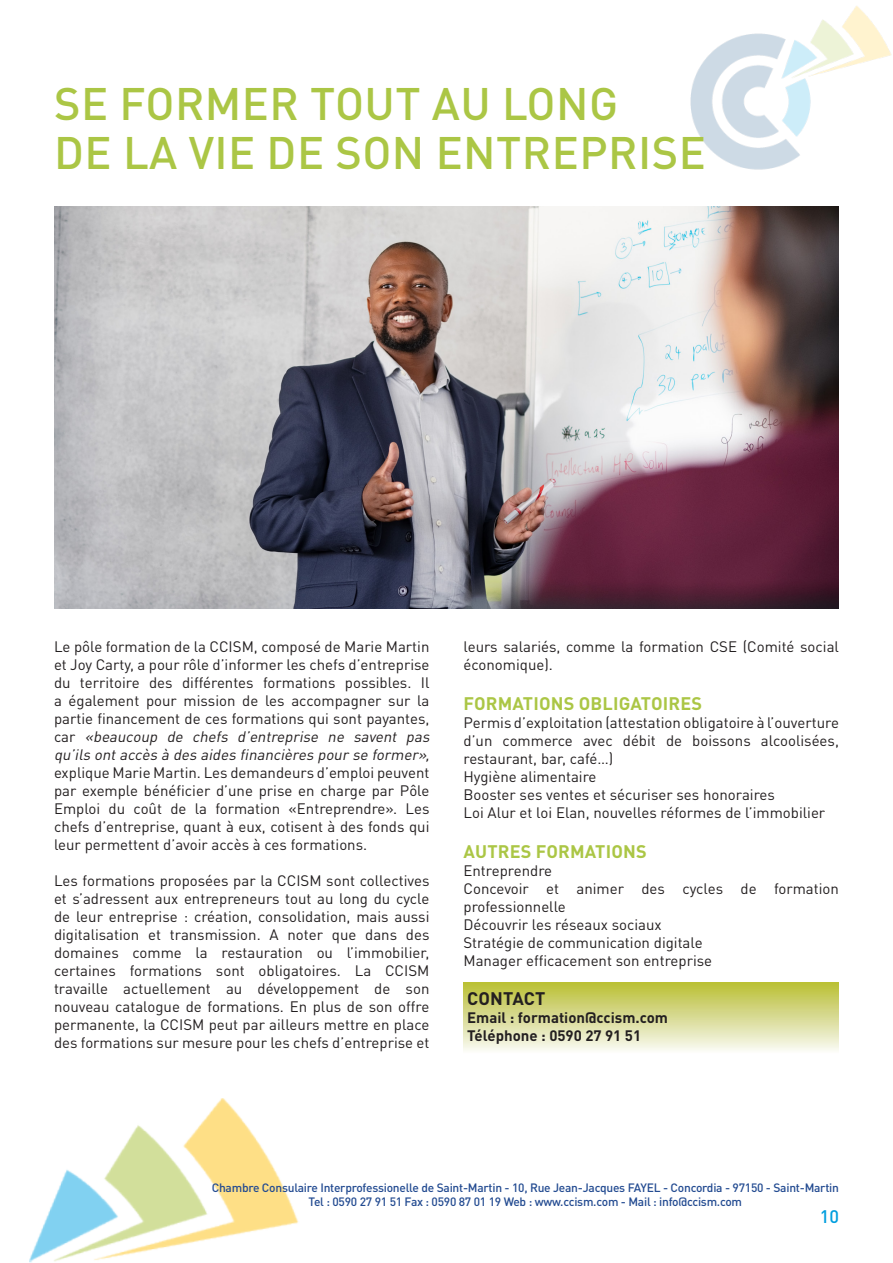
<style>
.page{position:relative;width:893px;height:1263px;background:#fff}
.page>*{position:absolute;margin:0;border:0;box-sizing:border-box;transform-origin:0 0}
.t1{font:500 45px "DINOT";letter-spacing:.01em;color:#abc645}
.t2{font:700 18px "DINOT";letter-spacing:.01em;color:#abc645}
.t3{font:700 18px "DINOT";color:#231f20}
.t4{font:500 18px "DINOT";color:#009ede}
.t5{font:15px/18px "DINOT";color:#231f20}
.t6{font:700 15px "DINOT";color:#231f20}
.t7{font:500 12px "DINOT";letter-spacing:-.02em;color:#234b91}
.s1{font-style:italic}
</style>
<div class="page">
<img style="left:690px;top:6px;width:201px;height:164px">
<img style="left:29px;top:1098px;width:270px;height:165px">
<div style="left:463px;top:983px;width:376px;height:70px;background:linear-gradient(to bottom,#b9bf35,#f9faf4)"></div>
<img style="left:54px;top:206px;width:785px;height:402px">
<p class="t1" style="left:54px;top:75px;width:565px">SE FORMER TOUT AU LONG</p>
<p class="t1" style="left:54px;top:123px;width:653px">DE LA VIE DE SON ENTREPRISE</p>
<p class="t5" style="left:54px;top:638px;width:380px">Le pôle formation de la CCISM, composé de Marie Martin et Joy Carty, a pour rôle d’informer les chefs d’entreprise du territoire des différentes formations possibles. Il a également pour mission de les accompagner sur la partie financement de ces formations qui sont payantes, c a r <span class="s1">«beaucoup de chefs d’entreprise ne savent pas qu’ils ontaccès à des aides financières pour se former», </span>explique Marie Martin. Les demandeurs d’emploi peuvent par exemple bénéficier d’une prise en charge par Pôle Emploi du coût de la formation «Entreprendre». Les chefs d’entreprise, quant à eux, cotisent à des fonds qui leur permettent d’avoir accès à ces formations.</p>
<p class="t5" style="left:54px;top:872px;width:377px;text-align:justify">Les formations proposées par la CCISM sont collectives et s’adressent aux entrepreneurs tout au long du cycle de leur entreprise : création, consolidation, mais aussi digitalisation et transmission. A noter que dans des domaines comme la restauration ou l’immobilier, certaines formations sont obligatoires. La CCISM travaille actuellement au développement de son nouveau catalogue de formations. En plus de son offre permanente, la CCISM peut par ailleurs mettre en place des formations sur mesure pour les chefs d’entreprise et</p>
<p class="t5" style="left:463px;top:638px;width:377px">leurs salariés, comme la formation CSE (Comité social économique).</p>
<p class="t2" style="left:464px;top:692px;width:240px">FORMATIONS OBLIGATOIRES</p>
<p class="t5" style="left:463px;top:713px;width:377px;text-align:justify">Permis d’exploitation (attestation obligatoire à l’ouverture d’un commerce avec débit de boissons alcoolisées, restaurant, bar, café…)</p>
<p class="t5" style="left:463px;top:767px;width:135px">Hygiène alimentaire</p>
<p class="t5" style="left:463px;top:785px;width:313px">Booster ses ventes et sécuriser ses honoraires</p>
<p class="t5" style="left:463px;top:803px;width:363px">Loi Alur et loi Elan, nouvelles réformes de l’immobilier</p>
<p class="t2" style="left:464px;top:839px;width:185px">AUTRES FORMATIONS</p>
<p class="t5" style="left:463px;top:861px;width:90px">Entreprendre</p>
<p class="t5" style="left:463px;top:879px;width:377px">Concevoir et animer des cycles de formation professionnelle</p>
<p class="t5" style="left:463px;top:915px;width:200px">Découvrir les réseaux sociaux</p>
<p class="t5" style="left:463px;top:933px;width:241px">Stratégie de communication digitale</p>
<p class="t5" style="left:463px;top:951px;width:250px">Manager efficacement son entreprise</p>
<p class="t3" style="left:467px;top:987px;width:80px">CONTACT</p>
<p class="t6" style="left:467px;top:1008px;width:202px">Email : formation@ccism.com</p>
<p class="t6" style="left:467px;top:1026px;width:176px">Téléphone : 0590 27 91 51</p>
<p class="t7" style="left:212px;top:1180px;width:629px">Chambre Consulaire Interprofessionelle de Saint-Martin - 10, Rue Jean-Jacques FAYEL - Concordia - 97150 - Saint-Martin</p>
<p class="t7" style="left:309px;top:1194px;width:435px">Tel : 0590 27 91 51 Fax : 0590 87 01 19 Web : www.ccism.com - Mail : info@ccism.com</p>
<p class="t4" style="left:820px;top:1205px;width:21px">10</p>
</div>
